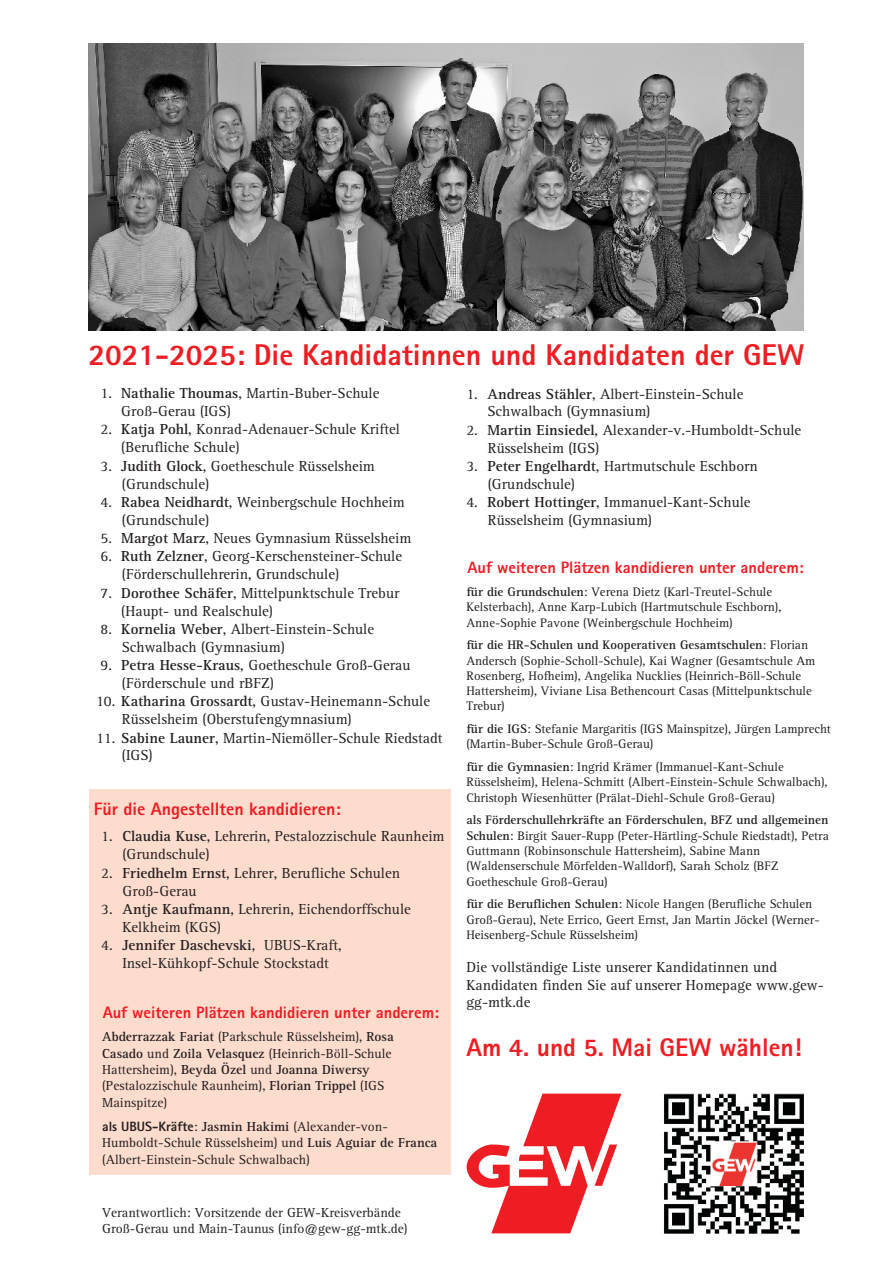
<style>
.page{position:relative;width:893px;height:1263px;background:#fff}
.page>*{position:absolute;margin:0;border:0;box-sizing:border-box;transform-origin:0 0}
.t1{font:800 30px "Rotis Sans Serif Std";color:#ee1d23}
.t2{font:800 25.5px "Rotis Sans Serif Std";color:#ee1d23}
.t3{font:800 18px "Rotis Sans Serif Std";color:#ee1d23}
.t4{font:800 16.5px "Rotis Sans Serif Std";color:#ee1d23}
.t5{font:15px/18px "Rotis Serif";color:#231f20}
.t6{font:italic 700 15px "Rotis Serif Std";color:#231f20}
.t7{font:13.5px/16.2px "Rotis Serif";color:#231f20}
.t8{font:italic 700 13.5px "Rotis Serif Std";color:#231f20}
.t9{font:12.75px/15.3px "Rotis Serif";color:#231f20}
.t10{font:italic 700 12.75px "Rotis Serif Std";color:#231f20}
.s1{font-family:"Rotis Serif Std";font-weight:700;font-style:italic}
.s2{font-family:"Rotis Serif";font-weight:400;font-style:normal}
.s3{font-family:"Rotis Sans Serif Std";font-weight:800}
</style>
<div class="page">
<svg style="left:467px;top:1093px;width:154px;height:140px"></svg>
<div style="left:89px;top:789px;width:362px;height:386px;background:#fddcce"></div>
<img style="left:664px;top:1093px;width:140px;height:141px">
<img style="left:89px;top:43px;width:714px;height:287px">
<h1 class="t1" style="left:88px;top:345px;width:717px">2021-2025: Die Kandidatinnen und Kandidaten der GEW</h1>
<p class="t5" style="left:121px;top:386px;width:260px;text-indent:-21px">1. <span class="s1">Nathalie Thoumas</span>, Martin-Buber-Schule<br>Groß-Gerau (IGS)</p>
<p class="t5" style="left:121px;top:422px;width:280px;text-indent:-21px">2. <span class="s1">Katja Pohl</span>, Konrad-Adenauer-Schule Kriftel (Berufliche Schule)</p>
<p class="t5" style="left:122px;top:458px;width:255px;text-indent:-21px">3. <span class="s1">Judith Glock</span>, Goetheschule Rüsselsheim (Grundschule)</p>
<p class="t5" style="left:122px;top:494px;width:284px;text-indent:-21px">4. <span class="s1">Rabea Neidhardt</span>, Weinbergschule Hochheim (Grundschule)</p>
<p class="t5" style="left:101px;top:530px;width:312px">5. <span class="s1">Margot Marz</span>, Neues Gymnasium Rüsselsheim</p>
<p class="t5" style="left:122px;top:549px;width:282px;text-indent:-21px">6. <span class="s1">Ruth Zelzner</span>, Georg-Kerschensteiner-Schule (Förderschullehrerin, Grundschule)</p>
<p class="t5" style="left:121px;top:585px;width:280px;text-indent:-21px">7. <span class="s1">Dorothee Schäfer</span>, Mittelpunktschule Trebur (Haupt- und Realschule)</p>
<p class="t5" style="left:122px;top:621px;width:254px;text-indent:-21px">8. <span class="s1">Kornelia Weber</span>, Albert-Einstein-Schule<br>Schwalbach (Gymnasium)</p>
<p class="t5" style="left:122px;top:657px;width:290px;text-indent:-21px">9. <span class="s1">Petra Hesse-Kraus</span>, Goetheschule Groß-Gerau (Förderschule und rBFZ)</p>
<p class="t5" style="left:122px;top:694px;width:310px;text-indent:-26px">10. <span class="s1">Katharina Grossardt</span>, Gustav-Heinemann-Schule<br>Rüsselsheim (Oberstufengymnasium)</p>
<p class="t5" style="left:122px;top:730px;width:322px;text-indent:-26px">11. <span class="s1">Sabine Launer</span>, Martin-Niemöller-Schule Riedstadt (IGS)</p>
<p class="t3" style="left:94px;top:802px;width:248px">Für die Angestellten kandidieren:</p>
<p class="t5" style="left:122px;top:829px;width:324px;text-indent:-21px">1. <span class="s1">Claudia Kuse</span>, Lehrerin, Pestalozzischule Raunheim (Grundschule)</p>
<p class="t5" style="left:122px;top:865px;width:279px;text-indent:-21px">2. <span class="s1">Friedhelm Ernst</span>, Lehrer, Berufliche Schulen<br>Groß-Gerau</p>
<p class="t5" style="left:122px;top:901px;width:290px;text-indent:-21px">3. <span class="s1">Antje Kaufmann</span>, Lehrerin, Eichendorffschule<br>Kelkheim (KGS)</p>
<p class="t6" style="left:101px;top:940px;width:242px"><span class="s2">4.</span> Jennifer Daschevski<span class="s2">, UBUS-Kraft,</span></p>
<p class="t5" style="left:122px;top:955px;width:208px">Insel-Kühkopf-Schule Stockstadt</p>
<p class="t4" style="left:103px;top:1007px;width:338px">Auf weiteren Plätzen kandidieren unter anderem:</p>
<p class="t7" style="left:102px;top:1029px;width:293px"><span class="s1">Abderrazzak Fariat</span> (Parkschule Rüsselsheim), <span class="s1">Rosa<br>Casado</span> und <span class="s1">Zoila Velasquez</span> (Heinrich-Böll-Schule</p>
<p class="t8" style="left:102px;top:1064px;width:269px"><span class="s2">Hattersheim),</span> Beyda Özel <span class="s2">und</span> Joanna Diwersy</p>
<p class="t7" style="left:102px;top:1079px;width:284px">(Pestalozzischule Raunheim), <span class="s1">Florian Trippel</span> (IGS<br>Mainspitze)</p>
<p class="t7" style="left:102px;top:1119px;width:337px"><span class="s3">als UBUS-Kräfte</span>: <span class="s1">Jasmin Hakimi</span> (Alexander-von-<br>Humboldt-Schule Rüsselsheim) und <span class="s1">Luis Aguiar de Franca </span>(Albert-Einstein-Schule Schwalbach)</p>
<p class="t7" style="left:102px;top:1206px;width:307px">Verantwortlich: Vorsitzende der GEW-Kreisverbände<br>Groß-Gerau und Main-Taunus (info@gew-gg-mtk.de)</p>
<p class="t5" style="left:487px;top:386px;width:257px;text-indent:-21px">1. <span class="s1">Andreas Stähler</span>, Albert-Einstein-Schule<br>Schwalbach (Gymnasium)</p>
<p class="t5" style="left:488px;top:422px;width:315px;text-indent:-21px">2. <span class="s1">Martin Einsiedel</span>, Alexander-v.-Humboldt-Schule<br>Rüsselsheim (IGS)</p>
<p class="t5" style="left:488px;top:458px;width:271px;text-indent:-21px">3. <span class="s1">Peter Engelhardt</span>, Hartmutschule Eschborn (Grundschule)</p>
<p class="t5" style="left:488px;top:495px;width:264px;text-indent:-21px">4. <span class="s1">Robert Hottinger</span>, Immanuel-Kant-Schule<br>Rüsselsheim (Gymnasium)</p>
<p class="t4" style="left:467px;top:561px;width:338px">Auf weiteren Plätzen kandidieren unter anderem:</p>
<p class="t9" style="left:466px;top:585px;width:317px"><span class="s1">für die Grundschulen</span>: Verena Dietz (Karl-Treutel-Schule<br>Kelsterbach), Anne Karp-Lubich (Hartmutschule Eschborn),<br>Anne-Sophie Pavone (Weinbergschule Hochheim)</p>
<p class="t10" style="left:466px;top:640px;width:343px">für die HR-Schulen und Kooperativen Gesamtschulen<span class="s2">: Florian</span></p>
<p class="t9" style="left:466px;top:654px;width:350px">Andersch (Sophie-Scholl-Schule), Kai Wagner (Gesamtschule Am Rosenberg, Hofheim), Angelika Nucklies (Heinrich-Böll-Schule Hattersheim), Viviane Lisa Bethencourt Casas (Mittelpunktschule Trebur)</p>
<p class="t9" style="left:466px;top:722px;width:366px"><span class="s1">für die IGS</span>: Stefanie Margaritis (IGS Mainspitze), Jürgen Lamprecht (Martin-Buber-Schule Groß-Gerau)</p>
<p class="t9" style="left:466px;top:760px;width:363px"><span class="s1">für die Gymnasien</span>: Ingrid Krämer (Immanuel-Kant-Schule<br>Rüsselsheim), Helena-Schmitt (Albert-Einstein-Schule Schwalbach),<br>Christoph Wiesenhütter (Prälat-Diehl-Schule Groß-Gerau)</p>
<p class="t10" style="left:466px;top:815px;width:364px">als Förderschullehrkräfte an Förderschulen, BFZ und allgemeinen</p>
<p class="t9" style="left:466px;top:829px;width:364px"><span class="s1">Schulen</span>: Birgit Sauer-Rupp (Peter-Härtling-Schule Riedstadt), Petra Guttmann (Robinsonschule Hattersheim), Sabine Mann (Waldenserschule Mörfelden-Walldorf), Sarah Scholz (BFZ Goetheschule Groß-Gerau)</p>
<p class="t9" style="left:466px;top:898px;width:355px"><span class="s1">für die Beruflichen Schulen</span>: Nicole Hangen (Berufliche Schulen<br>Groß-Gerau), Nete Errico, Geert Ernst, Jan Martin Jöckel (Werner-<br>Heisenberg-Schule Rüsselsheim)</p>
<p class="t5" style="left:466px;top:959px;width:359px">Die vollständige Liste unserer Kandidatinnen und<br>Kandidaten finden Sie auf unserer Homepage www.gew&shy;gg-mtk.de</p>
<h2 class="t2" style="left:466px;top:1039px;width:337px">Am 4. und 5. Mai GEW wählen!</h2>
</div>
